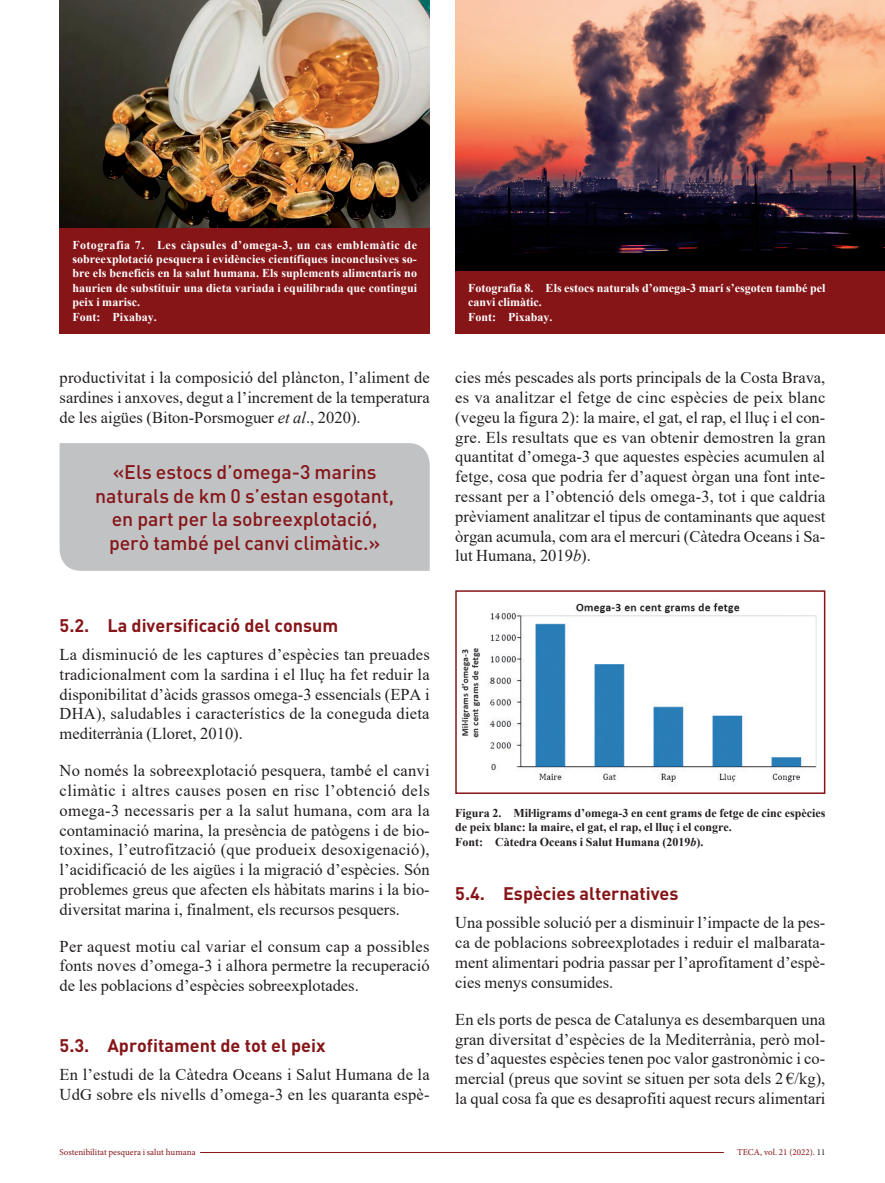
<style>
.page{position:relative;width:885px;height:1183px;background:#fff}
.page>*{position:absolute;margin:0;border:0;box-sizing:border-box;transform-origin:0 0}
.t1{font:500 19.5px/23.4px "DIN Pro";color:#861518;text-align:center}
.L2{font:700 18px "DIN Pro";color:#861518}
.Z{font:16.5px/19.8px "Times New Roman";color:#231f20;text-align:justify}
.Peus-blanc{font:700 12px/14.4px "Times New Roman";color:#fff;text-align:justify}
.Peus{font:700 12px/14.4px "Times New Roman";color:#231f20}
.t2{font:9px "Minion Pro";color:#861518}
.s1{font-style:italic}
.s2{color:#231f20}
</style>
<div class="page">
<div style="left:60px;top:443px;width:369px;height:127px;background:#c1c2c4"></div>
<img style="left:461px;top:603px;width:356px;height:182px">
<div style="left:455px;top:590px;width:370px;height:203px;border:2px solid #861518"></div>
<img style="left:60px;top:0;width:369px;height:228px">
<img style="left:455px;top:0;width:429px;height:271px">
<div style="left:60px;top:228px;width:369px;height:105px;background:#861518"></div>
<div style="left:455px;top:271px;width:429px;height:62px;background:#861518"></div>
<hr style="left:200px;top:1151px;width:523px;height:1px;background:#861518">
<p class="Peus-blanc" style="left:72px;top:237px;width:346px">Fotografia 7. Les càpsules d’omega-3, un cas emblemàtic de sobreexplotació pesquera i evidències científiques inconclusives so&shy;bre els beneficis en la salut humana. Els suplements alimentaris no haurien de substituir una dieta variada i equilibrada que contingui peix i marisc.</p>
<p class="Peus-blanc" style="left:72px;top:309px;width:86px">Font: Pixabay.</p>
<p class="Z" style="left:60px;top:367px;width:371px">productivitat i la composició del plàncton, l’aliment de sardines i anxoves, degut a l’increment de la temperatura de les aigües (Biton-Porsmoguer <span class="s1">et al</span>., 2020).</p>
<p class="t1" style="left:95px;top:459px;width:300px">«Els estocs d’omega-3 marins naturals de km 0 s’estan esgotant, en part per la sobreexplotació, però també pel canvi climàtic.»</p>
<p class="L2" style="left:60px;top:612px;width:280px">5.2. La diversificació del consum</p>
<p class="Z" style="left:60px;top:644px;width:372px">La disminució de les captures d’espècies tan preuades tradicionalment com la sardina i el lluç ha fet reduir la disponibilitat d’àcids grassos omega-3 essencials (EPA i DHA), saludables i característics de la coneguda dieta mediterrània (Lloret, 2010).</p>
<p class="Z" style="left:60px;top:760px;width:372px">No només la sobreexplotació pesquera, també el canvi climàtic i altres causes posen en risc l’obtenció dels omega-3 necessaris per a la salut humana, com ara la contaminació marina, la presència de patògens i de bio&shy;toxines, l’eutrofització (que produeix desoxigenació), l’acidificació de les aigües i la migració d’espècies. Són problemes greus que afecten els hàbitats marins i la bio&shy;diversitat marina i, finalment, els recursos pesquers.</p>
<p class="Z" style="left:60px;top:935px;width:372px">Per aquest motiu cal variar el consum cap a possibles fonts noves d’omega-3 i alhora permetre la recuperació de les poblacions d’espècies sobreexplotades.</p>
<p class="L2" style="left:60px;top:1033px;width:267px">5.3. Aprofitament de tot el peix</p>
<p class="Z" style="left:60px;top:1064px;width:371px">En l’estudi de la Càtedra Oceans i Salut Humana de la<br>UdG sobre els nivells d’omega-3 en les quaranta espè-</p>
<p class="Peus-blanc" style="left:468px;top:280px;width:359px">Fotografia 8. Els estocs naturals d’omega-3 marí s’esgoten també pel canvi climàtic.</p>
<p class="Peus-blanc" style="left:468px;top:309px;width:86px">Font: Pixabay.</p>
<p class="Z" style="left:455px;top:367px;width:372px">cies més pescades als ports principals de la Costa Brava, es va analitzar el fetge de cinc espècies de peix blanc (vegeu la figura 2): la maire, el gat, el rap, el lluç i el con&shy;gre. Els resultats que es van obtenir demostren la gran quantitat d’omega-3 que aquestes espècies acumulen al fetge, cosa que podria fer d’aquest òrgan una font inte&shy;ressant per a l’obtenció dels omega-3, tot i que caldria prèviament analitzar el tipus de contaminants que aquest òrgan acumula, com ara el mercuri (Càtedra Oceans i Sa&shy;lut Humana, 2019<span class="s1">b</span>).</p>
<p class="Peus" style="left:455px;top:805px;width:371px">Figura 2. Mil·ligrams d’omega-3 en cent grams de fetge de cinc espècies de peix blanc: la maire, el gat, el rap, el lluç i el congre.</p>
<p class="Peus" style="left:455px;top:834px;width:250px">Font: Càtedra Oceans i Salut Humana (2019<span class="s1">b</span>).</p>
<p class="L2" style="left:455px;top:881px;width:225px">5.4. Espècies alternatives</p>
<p class="Z" style="left:455px;top:912px;width:371px">Una possible solució per a disminuir l’impacte de la pes&shy;ca de poblacions sobreexplotades i reduir el malbarata&shy;ment alimentari podria passar per l’aprofitament d’espè&shy;cies menys consumides.</p>
<p class="Z" style="left:455px;top:1008px;width:371px">En els ports de pesca de Catalunya es desembarquen una gran diversitat d’espècies de la Mediterrània, però mol&shy;tes d’aquestes espècies tenen poc valor gastronòmic i co&shy;mercial (preus que sovint se situen per sota dels 2 €/kg), la qual cosa fa que es desaprofiti aquest recurs alimentari</p>
<p class="t2" style="left:60px;top:1145px;width:137px">Sostenibilitat pesquera i salut humana</p>
<p class="t2" style="left:737px;top:1145px;width:90px">TECA, vol. 21 (2022). <span class="s2">11</span></p>
</div>
